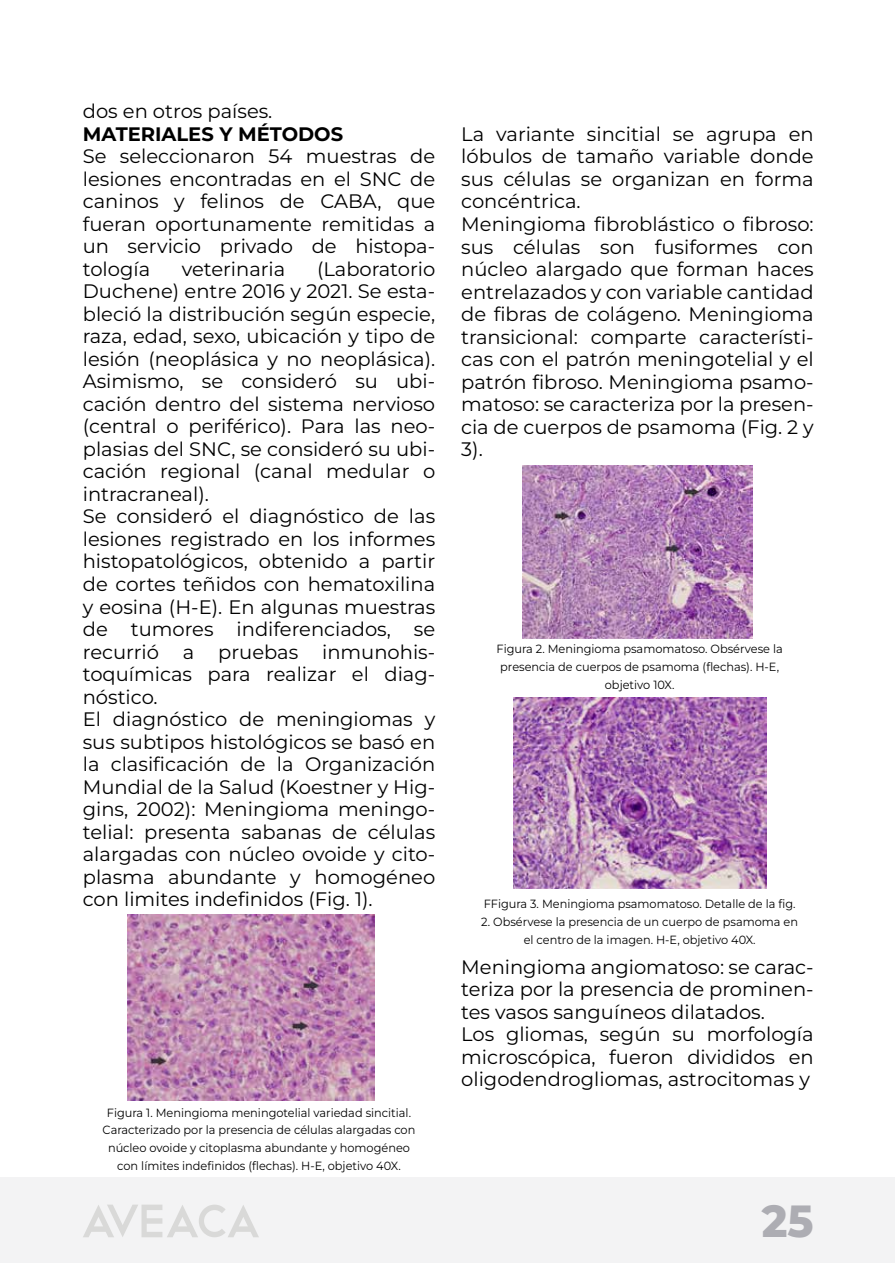
<style>
.page{position:relative;width:895px;height:1263px;background:#fff}
.page>*{position:absolute;margin:0;border:0;box-sizing:border-box;transform-origin:0 0}
.t1{font:800 45px "Montserrat";color:#adadb3;scale:.95 1}
.t2{font:19.5px/22.5px "Montserrat";color:#000}
.t3{font:700 19.5px "Montserrat";color:#000}
.t4{font:11.85px/17.9px "Montserrat";color:#000;text-align:center;scale:.95 1}
</style>
<div class="page">
<div style="left:2px;top:1178px;width:892px;height:85px;background:#f3f3f4"></div>
<hr style="left:0;top:1178px;width:2px;height:85px;background:#f3f3f4">
<svg style="left:83px;top:1204px;width:176px;height:33px"></svg>
<img style="left:127px;top:914px;width:247px;height:186px">
<img style="left:522px;top:465px;width:230px;height:174px">
<img style="left:513px;top:697px;width:253px;height:191px">
<p class="t2" style="left:83px;top:100px;width:191px">dos en otros países.</p>
<p class="t3" style="left:83px;top:121px;width:262px">MATERIALES Y MÉTODOS</p>
<p class="t2" style="left:83px;top:145px;width:354px;text-align:justify">Se seleccionaron 54 muestras de lesiones encontradas en el SNC de caninos y felinos de CABA, que fueran oportunamente remitidas a un servicio privado de histopa&shy;tología</p>
<p class="t2" style="left:83px;top:257px;width:354px;text-indent:234px">(Laboratorio<br>Duchene) entre 2016 y 2021. Se esta&shy;bleció la distribución según especie, raza, edad, sexo, ubicación y tipo de lesión (neoplásica y no neoplásica).<br>Asimismo, se consideró su ubi&shy;cación dentro del sistema nervioso (central o periférico). Para las neo&shy;plasias del SNC, se consideró su ubi&shy;cación regional (canal medular o intracraneal).<br>Se consideró el diagnóstico de las lesiones registrado en los informes histopatológicos, obtenido a partir de cortes teñidos con hematoxilina y eosina (H-E). En algunas muestras de tumores indiferenciados, se recurrió a pruebas inmunohis&shy;toquímicas para realizar el diag&shy;nóstico.<br>El diagnóstico de meningiomas y sus subtipos histológicos se basó en la clasificación de la Organización<br>Mundial de la Salud (Koestner y Hig&shy;gins, 2002): Meningioma meningo&shy;telial: presenta sabanas de células alargadas con núcleo ovoide y cito&shy;plasma abundante y homogéneo con limites indefinidos (Fig. 1).</p>
<p class="t2" style="left:182px;top:257px;width:105px">veterinaria</p>
<p class="t4" style="left:103px;top:1103px;width:330px">Figura 1. Meningioma meningotelial variedad sincitial.<br>Caracterizado por la presencia de células alargadas con núcleo ovoide y citoplasma abundante y homogéneo con límites indefinidos (flechas). H-E, objetivo 40X.</p>
<p class="t2" style="left:461px;top:122px;width:354px">La variante sincitial se agrupa en lóbulos de tamaño variable donde sus células se organizan en forma concéntrica.<br>Meningioma fibroblástico o fibroso: sus células son fusiformes con núcleo alargado que forman haces entrelazados y con variable cantidad de fibras de colágeno. Meningioma transicional: comparte característi&shy;cas con el patrón meningotelial y el patrón fibroso. Meningioma psamo&shy;matoso: se caracteriza por la presen&shy;cia de cuerpos de psamoma (Fig. 2 y<br>3).</p>
<p class="t4" style="left:496px;top:640px;width:303px">Figura 2. Meningioma psamomatoso. Obsérvese la presencia de cuerpos de psamoma (flechas). H-E, objetivo 10X.</p>
<p class="t4" style="left:483px;top:895px;width:330px">FFigura 3. Meningioma psamomatoso. Detalle de la fig.</p>
<p class="t4" style="left:481px;top:912px;width:335px">2. Obsérvese la presencia de un cuerpo de psamoma en el centro de la imagen. H-E, objetivo 40X.</p>
<p class="t2" style="left:461px;top:955px;width:354px">Meningioma angiomatoso: se carac&shy;teriza por la presencia de prominen&shy;tes vasos sanguíneos dilatados.<br>Los gliomas, según su morfología microscópica, fueron divididos en oligodendrogliomas, astrocitomas y</p>
<h1 class="t1" style="left:761px;top:1190px;width:56px">25</h1>
</div>
